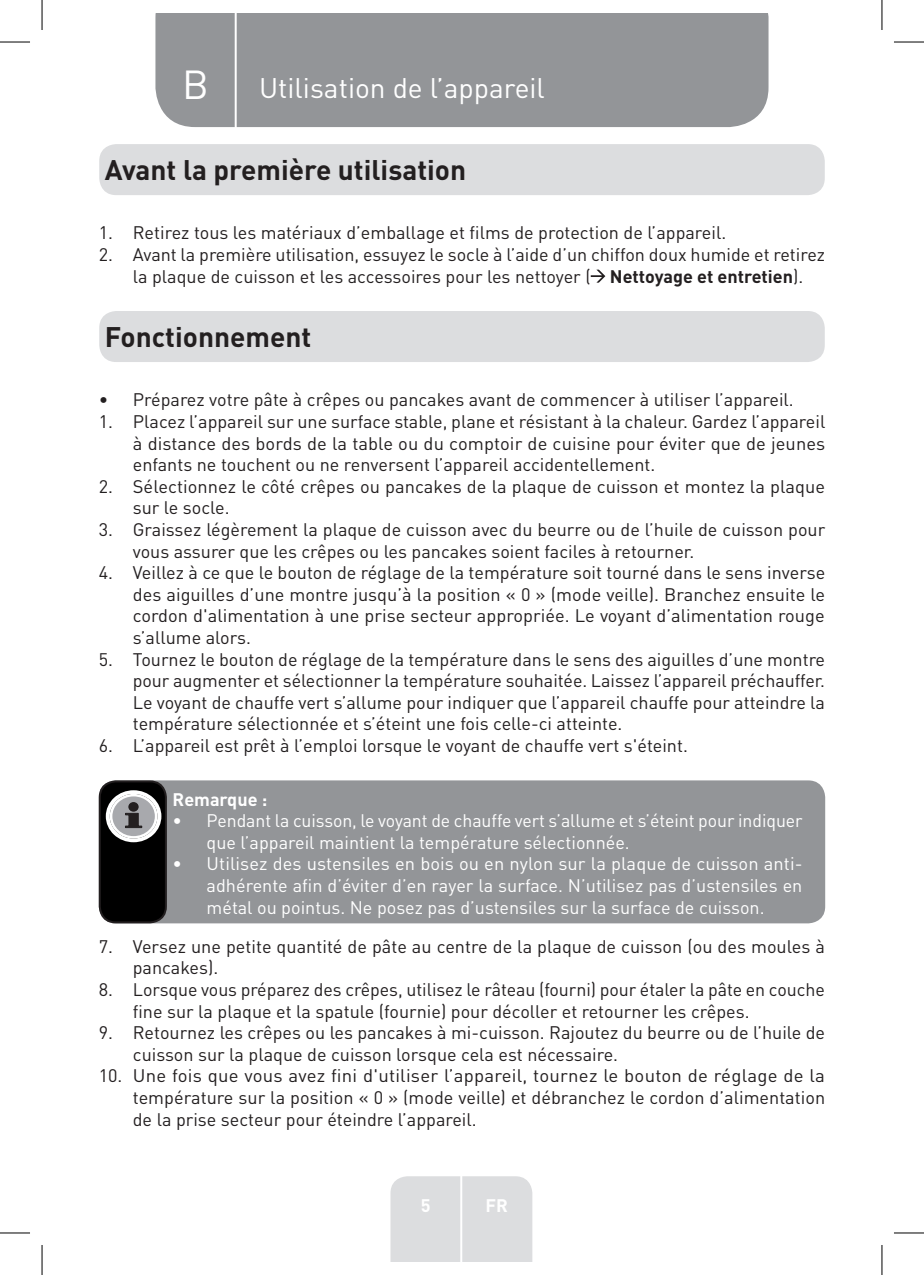
<style>
.page{position:relative;width:924px;height:1275px;background:#fff}
.page>*{position:absolute;margin:0;border:0;box-sizing:border-box;transform-origin:0 0}
.t1{font:40px "DIN Pro";color:#fff}
.Headline-01{font:700 28px "DIN Pro";color:#231f20}
.TitreGauche__gabarit{font:28px "DIN Pro";color:#fff}
.t2{font:18px/21.6px "DIN Pro";color:#231f20}
.t3{font:18px/21.6px "DIN Pro";color:#fff}
.White_Text{font:700 18px "DIN Pro";color:#fff}
.s1{font-weight:700}
</style>
<div class="page">
<div style="left:155px;top:14px;width:613px;height:113px;background:#939598"></div>
<div style="left:390px;top:1176px;width:142px;height:85px;background:#dcdddf"></div>
<hr style="left:460px;top:1153px;width:2px;height:108px;background:#fff">
<hr style="left:234px;top:14px;width:2px;height:116px;background:#fff">
<div style="left:99px;top:144px;width:725px;height:51px;background:#dcdddf;border-radius:17px"></div>
<svg style="left:590px;top:270px;width:15px;height:13px"></svg>
<div style="left:99px;top:311px;width:725px;height:51px;background:#dcdddf;border-radius:17px"></div>
<div style="left:99px;top:780px;width:725px;height:143px;background:#939598;border-radius:17px"></div>
<div style="left:100px;top:781px;width:66px;height:141px;background:#000;border-radius:16px"></div>
<div style="left:99px;top:780px;width:68px;height:143px;border:2px solid #231f20;border-radius:16px"></div>
<svg style="left:106px;top:790px;width:55px;height:52px"></svg>
<div style="left:128px;top:802px;width:11px;height:9px;background:#231f20;border-radius:50%"></div>
<hr style="left:0;top:42px;width:30px;height:1px;background:#000">
<hr style="left:893px;top:42px;width:30px;height:1px;background:#000">
<hr style="left:0;top:1232px;width:30px;height:1px;background:#000">
<hr style="left:893px;top:1232px;width:30px;height:1px;background:#000">
<hr style="left:42px;top:0;width:1px;height:30px;background:#000">
<hr style="left:42px;top:1245px;width:1px;height:30px;background:#000">
<hr style="left:881px;top:0;width:1px;height:30px;background:#000">
<hr style="left:881px;top:1245px;width:1px;height:30px;background:#000">
<p class="t1" style="left:182px;top:57px;width:28px">B</p>
<p class="TitreGauche__gabarit" style="left:259px;top:69px;width:287px">Utilisation de l’appareil</p>
<p class="Headline-01" style="left:105px;top:151px;width:362px">Avant la première utilisation</p>
<p class="t2" style="left:99px;top:221px;width:628px">1. Retirez tous les matériaux d’emballage et films de protection de l’appareil.</p>
<p class="t2" style="left:133px;top:243px;width:693px;text-indent:-34px">2. Avant la première utilisation, essuyez le socle à l’aide d’un chiffon doux humide et retirez la plaque de cuisson et les accessoires pour les nettoyer ( <span class="s1">Nettoyage et entretien</span>).</p>
<p class="Headline-01" style="left:105px;top:318px;width:208px">Fonctionnement</p>
<p class="t2" style="left:99px;top:388px;width:696px">• Préparez votre pâte à crêpes ou pancakes avant de commencer à utiliser l’appareil.</p>
<p class="t2" style="left:133px;top:410px;width:693px;text-align:justify;text-indent:-34px">1. Placez l’appareil sur une surface stable, plane et résistant à la chaleur. Gardez l’appareil à distance des bords de la table ou du comptoir de cuisine pour éviter que de jeunes enfants ne touchent ou ne renversent l’appareil accidentellement.</p>
<p class="t2" style="left:133px;top:475px;width:693px;text-indent:-34px">2. Sélectionnez le côté crêpes ou pancakes de la plaque de cuisson et montez la plaque sur le socle.</p>
<p class="t2" style="left:133px;top:518px;width:693px;text-indent:-34px">3. Graissez légèrement la plaque de cuisson avec du beurre ou de l’huile de cuisson pour vous assurer que les crêpes ou les pancakes soient faciles à retourner.</p>
<p class="t2" style="left:133px;top:561px;width:693px;text-align:justify;text-indent:-34px">4. Veillez à ce que le bouton de réglage de la température soit tourné dans le sens inverse des aiguilles d’une montre jusqu’à la position « 0 » (mode veille). Branchez ensuite le cordon d'alimentation à une prise secteur appropriée. Le voyant d’alimentation rouge s’allume alors.</p>
<p class="t2" style="left:133px;top:647px;width:693px;text-align:justify;text-indent:-34px">5. Tournez le bouton de réglage de la température dans le sens des aiguilles d’une montre pour augmenter et sélectionner la température souhaitée. Laissez l’appareil préchauffer.<br>Le voyant de chauffe vert s’allume pour indiquer que l’appareil chauffe pour atteindre la température sélectionnée et s’éteint une fois celle-ci atteinte.</p>
<p class="t2" style="left:99px;top:734px;width:590px">6. L’appareil est prêt à l’emploi lorsque le voyant de chauffe vert s'éteint.</p>
<p class="White_Text" style="left:172px;top:786px;width:96px">Remarque :</p>
<p class="t3" style="left:206px;top:809px;width:597px;text-indent:-34px">• Pendant la cuisson, le voyant de chauffe vert s’allume et s’éteint pour indiquer que l’appareil maintient la température sélectionnée.</p>
<p class="t3" style="left:206px;top:852px;width:597px;text-align:justify;text-indent:-34px">• Utilisez des ustensiles en bois ou en nylon sur la plaque de cuisson anti&shy;adhérente afin d’éviter d’en rayer la surface. N’utilisez pas d’ustensiles en métal ou pointus. Ne posez pas d’ustensiles sur la surface de cuisson.</p>
<p class="t2" style="left:133px;top:934px;width:693px;text-indent:-34px">7. Versez une petite quantité de pâte au centre de la plaque de cuisson (ou des moules à pancakes).</p>
<p class="t2" style="left:133px;top:978px;width:693px;text-indent:-34px">8. Lorsque vous préparez des crêpes, utilisez le râteau (fourni) pour étaler la pâte en couche fine sur la plaque et la spatule (fournie) pour décoller et retourner les crêpes.</p>
<p class="t2" style="left:133px;top:1021px;width:693px;text-indent:-34px">9. Retournez les crêpes ou les pancakes à mi-cuisson. Rajoutez du beurre ou de l’huile de cuisson sur la plaque de cuisson lorsque cela est nécessaire.</p>
<p class="t2" style="left:133px;top:1064px;width:693px;text-align:justify;text-indent:-34px">10. Une fois que vous avez fini d'utiliser l’appareil, tournez le bouton de réglage de la température sur la position « 0 » (mode veille) et débranchez le cordon d’alimentation de la prise secteur pour éteindre l’appareil.</p>
<p class="White_Text" style="left:420px;top:1192px;width:11px">5</p>
<p class="White_Text" style="left:485px;top:1192px;width:24px">FR</p>
</div>
